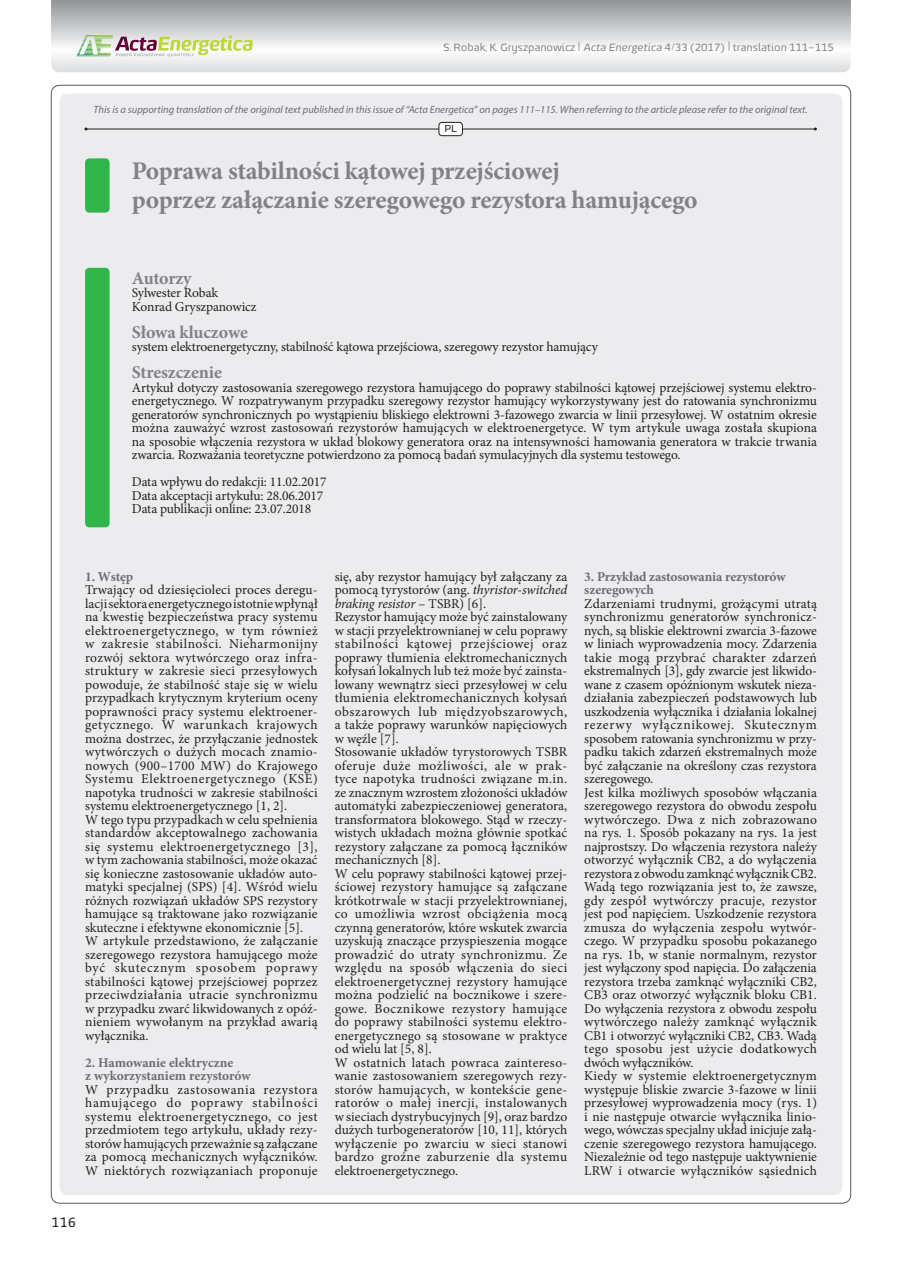
<style>
.page{position:relative;width:902px;height:1263px;background:#fff}
.page>*{position:absolute;margin:0;border:0;box-sizing:border-box;transform-origin:0 0}
.t1{font:700 25.5px/28.5px "Minion Pro";letter-spacing:-.01em;color:#808285}
.t2{font:700 18px "Minion Pro";letter-spacing:-.01em;color:#808285}
.t3{font:13.5px/13.5px "Minion Pro";letter-spacing:.005em;color:#231f20}
.t4{font:700 13.5px/13.5px "Minion Pro";letter-spacing:-.005em;color:#6c6d70}
.t5{font:13.5px "Energa";color:#231f20}
.t6{font:italic 10.5px "Myriad Pro";color:#6c6d70}
.t7{font:10.5px "Energa";letter-spacing:-.01em;color:#808285}
.t8{font:10.05px "Energa";color:#231f20}
.s1{font-size:13.5px}
.s2{font-style:italic}
</style>
<div class="page">
<svg style="left:51px;top:0;width:799px;height:72px"></svg>
<div style="left:60px;top:94px;width:782px;height:1101px;background:#ececee;border-radius:8px"></div>
<svg style="left:76px;top:35px;width:177px;height:21px"></svg>
<hr style="left:86px;top:129px;width:729px;height:1px;background:#231f20">
<div style="left:439px;top:122px;width:23px;height:14px;background:#fff;border-radius:3px"></div>
<div style="left:438px;top:122px;width:25px;height:14px;border:1px solid #231f20;border-radius:3px"></div>
<div style="left:85px;top:158px;width:25px;height:55px;background:#31b44a;border-radius:4px"></div>
<div style="left:85px;top:268px;width:25px;height:259px;background:#31b44a;border-radius:4px"></div>
<p class="t7" style="left:443px;top:41px;width:392px">S. Robak, K. Gryszpanowicz <span class="s1">|</span> <span class="s2">Acta Energetica</span> 4/33 (2017) <span class="s1">|</span> translation 111–115</p>
<p class="t6" style="left:93px;top:103px;width:715px">This is a supporting translation of the original text published in this issue of “Acta Energetica” on pages 111–115. When referring to the article please refer to the original text.</p>
<p class="t8" style="left:444px;top:122px;width:14px">PL</p>
<h1 class="t1" style="left:132px;top:157px;width:567px">Poprawa stabilności kątowej przejściowej<br>poprzez załączanie szeregowego rezystora hamującego</h1>
<h2 class="t2" style="left:132px;top:265px;width:61px">Autorzy</h2>
<p class="t3" style="left:132px;top:286px;width:126px">Sylwester Robak<br>Konrad Gryszpanowicz</p>
<h2 class="t2" style="left:132px;top:319px;width:118px">Słowa kluczowe</h2>
<p class="t3" style="left:132px;top:340px;width:467px">system elektroenergetyczny, stabilność kątowa przejściowa, szeregowy rezystor hamujący</p>
<h2 class="t2" style="left:132px;top:360px;width:92px">Streszczenie</h2>
<p class="t3" style="left:132px;top:381px;width:686px;text-align:justify">Artykuł dotyczy zastosowania szeregowego rezystora hamującego do poprawy stabilności kątowej przejściowej systemu elektro&shy;energetycznego. W rozpatrywanym przypadku szeregowy rezystor hamujący wykorzystywany jest do ratowania synchronizmu generatorów synchronicznych po wystąpieniu bliskiego elektrowni 3-fazowego zwarcia w linii przesyłowej. W ostatnim okresie można zauważyć wzrost zastosowań rezystorów hamujących w elektroenergetyce. W tym artykule uwaga została skupiona na sposobie włączenia rezystora w układ blokowy generatora oraz na intensywności hamowania generatora w trakcie trwania zwarcia. Rozważania teoretyczne potwierdzono za pomocą badań symulacyjnych dla systemu testowego.</p>
<p class="t3" style="left:132px;top:475px;width:196px">Data wpływu do redakcji: 11.02.2017<br>Data akceptacji artykułu: 28.06.2017<br>Data publikacji online: 23.07.2018</p>
<p class="t4" style="left:85px;top:569px;width:50px">1. Wstęp</p>
<p class="t3" style="left:85px;top:583px;width:234px">Trwający od dziesięcioleci proces deregu&shy;lacji sektora energetycznego istotnie wpłynął na kwestię bezpieczeństwa pracy systemu elektroenergetycznego, w tym również w zakresie stabilności. Nieharmonijny rozwój sektora wytwórczego oraz infra&shy;struktury w zakresie sieci przesyłowych powoduje, że stabilność staje się w wielu przypadkach krytycznym kryterium oceny poprawności pracy systemu elektroener&shy;getycznego. W warunkach krajowych można dostrzec, że przyłączanie jednostek wytwórczych o dużych mocach znamio&shy;nowych (900–1700 MW) do Krajowego Systemu Elektroenergetycznego (KSE) napotyka trudności w zakresie stabilności systemu elektroenergetycznego [1, 2].<br>W tego typu przypadkach w celu spełnienia standardów akceptowalnego zachowania się systemu elektroenergetycznego [3], w tym zachowania stabilności, może okazać się konieczne zastosowanie układów auto&shy;matyki specjalnej (SPS) [4]. Wśród wielu różnych rozwiązań układów SPS rezystory hamujące są traktowane jako rozwiązanie skuteczne i efektywne ekonomicznie [5].<br>W artykule przedstawiono, że załączanie szeregowego rezystora hamującego może być skutecznym sposobem poprawy stabilności kątowej przejściowej poprzez przeciwdziałania utracie synchronizmu w przypadku zwarć likwidowanych z opóź&shy;nieniem wywołanym na przykład awarią wyłącznika.</p>
<p class="t4" style="left:85px;top:1055px;width:167px">2. Hamowanie elektryczne<br>z wykorzystaniem rezystorów</p>
<p class="t3" style="left:85px;top:1083px;width:234px;text-align:justify">W przypadku zastosowania rezystora hamującego do poprawy stabilności systemu elektroenergetycznego, co jest przedmiotem tego artykułu, układy rezy&shy;storów hamujących przeważnie są załączane za pomocą mechanicznych wyłączników.<br>W niektórych rozwiązaniach proponuje</p>
<p class="t5" style="left:51px;top:1213px;width:26px">116</p>
<p class="t3" style="left:334px;top:570px;width:234px">się, aby rezystor hamujący był załączany za pomocą tyrystorów (ang. <span class="s2">thyristor-switched braking resistor</span> – TSBR) [6].<br>Rezystor hamujący może być zainstalowany w stacji przyelektrownianej w celu poprawy stabilności kątowej przejściowej oraz poprawy tłumienia elektromechanicznych kołysań lokalnych lub też może być zainsta&shy;lowany wewnątrz sieci przesyłowej w celu tłumienia elektromechanicznych kołysań obszarowych lub międzyobszarowych, a także poprawy warunków napięciowych w węźle [7].<br>Stosowanie układów tyrystorowych TSBR oferuje duże możliwości, ale w prak&shy;tyce napotyka trudności związane m.in. ze znacznym wzrostem złożoności układów automatyki zabezpieczeniowej generatora, transformatora blokowego. Stąd w rzeczy&shy;wistych układach można głównie spotkać rezystory załączane za pomocą łączników mechanicznych [8].<br>W celu poprawy stabilności kątowej przej&shy;ściowej rezystory hamujące są załączane krótkotrwale w stacji przyelektrownianej, co umożliwia wzrost obciążenia mocą czynną generatorów, które wskutek zwarcia uzyskują znaczące przyspieszenia mogące prowadzić do utraty synchronizmu. Ze względu na sposób włączenia do sieci elektroenergetycznej rezystory hamujące można podzielić na bocznikowe i szere&shy;gowe. Bocznikowe rezystory hamujące do poprawy stabilności systemu elektro&shy;energetycznego są stosowane w praktyce od wielu lat [5, 8].<br>W ostatnich latach powraca zaintereso&shy;wanie zastosowaniem szeregowych rezy&shy;storów hamujących, w kontekście gene&shy;ratorów o małej inercji, instalowanych w sieciach dystrybucyjnych [9], oraz bardzo dużych turbogeneratorów [10, 11], których wyłączenie po zwarciu w sieci stanowi bardzo groźne zaburzenie dla systemu elektroenergetycznego.</p>
<p class="t4" style="left:584px;top:569px;width:203px">3. Przykład zastosowania rezystorów szeregowych</p>
<p class="t3" style="left:584px;top:597px;width:234px">Zdarzeniami trudnymi, grożącymi utratą synchronizmu generatorów synchronicz&shy;nych, są bliskie elektrowni zwarcia 3-fazowe w liniach wyprowadzenia mocy. Zdarzenia takie mogą przybrać charakter zdarzeń ekstremalnych [3], gdy zwarcie jest likwido&shy;wane z czasem opóźnionym wskutek nieza&shy;działania zabezpieczeń podstawowych lub uszkodzenia wyłącznika i działania lokalnej rezerwy wyłącznikowej. Skutecznym sposobem ratowania synchronizmu w przy&shy;padku takich zdarzeń ekstremalnych może być załączanie na określony czas rezystora szeregowego.<br>Jest kilka możliwych sposobów włączania szeregowego rezystora do obwodu zespołu wytwórczego. Dwa z nich zobrazowano na rys. 1. Sposób pokazany na rys. 1a jest najprostszy. Do włączenia rezystora należy otworzyć wyłącznik CB2, a do wyłączenia rezystora z obwodu zamknąć wyłącznik CB2.<br>Wadą tego rozwiązania jest to, że zawsze, gdy zespół wytwórczy pracuje, rezystor jest pod napięciem. Uszkodzenie rezystora zmusza do wyłączenia zespołu wytwór&shy;czego. W przypadku sposobu pokazanego na rys. 1b, w stanie normalnym, rezystor jest wyłączony spod napięcia. Do załączenia rezystora trzeba zamknąć wyłączniki CB2, CB3 oraz otworzyć wyłącznik bloku CB1.<br>Do wyłączenia rezystora z obwodu zespołu wytwórczego należy zamknąć wyłącznik CB1 i otworzyć wyłączniki CB2, CB3. Wadą tego sposobu jest użycie dodatkowych dwóch wyłączników.<br>Kiedy w systemie elektroenergetycznym występuje bliskie zwarcie 3-fazowe w linii przesyłowej wyprowadzenia mocy (rys. 1) i nie następuje otwarcie wyłącznika linio&shy;wego, wówczas specjalny układ inicjuje załą&shy;czenie szeregowego rezystora hamującego.<br>Niezależnie od tego następuje uaktywnienie LRW i otwarcie wyłączników sąsiednich</p>
</div>
